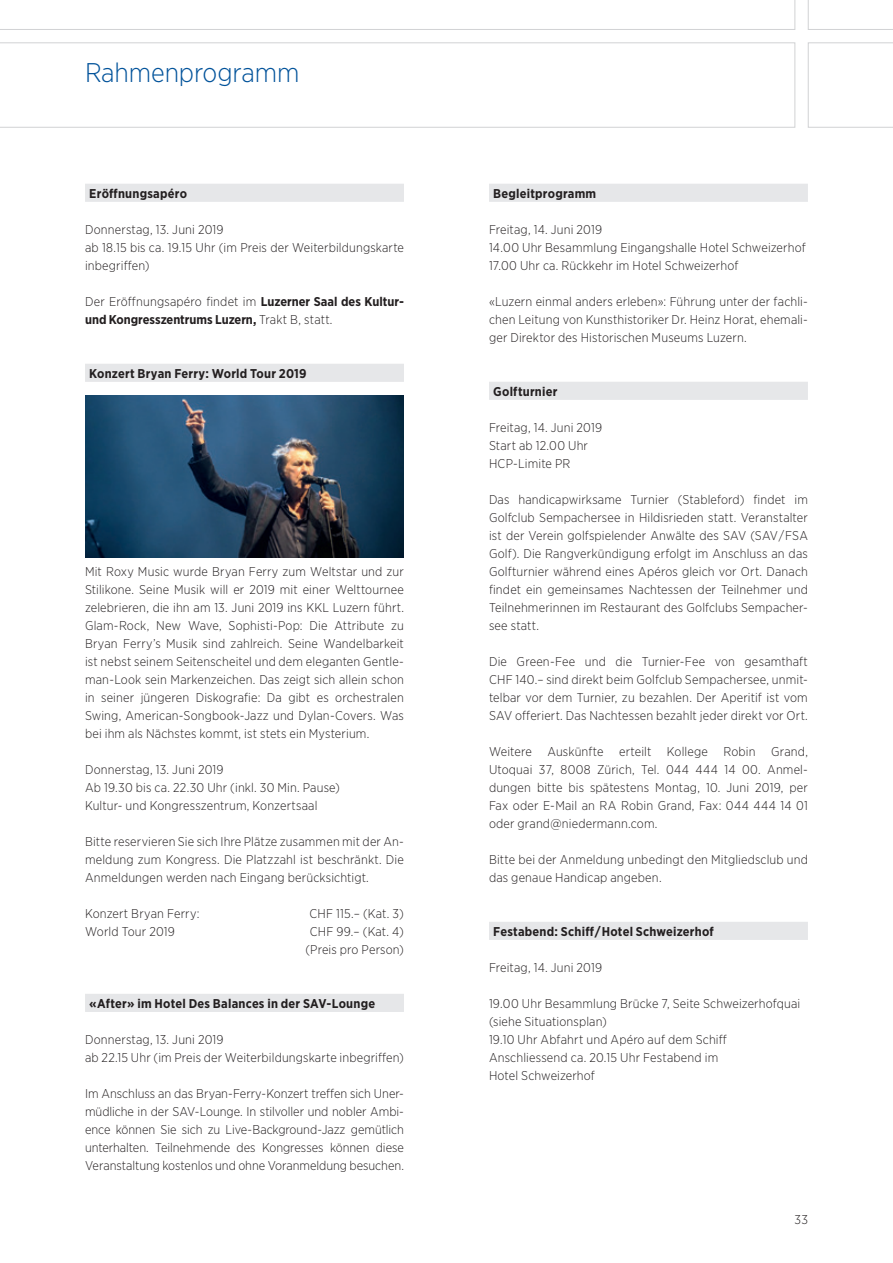
<style>
.page{position:relative;width:893px;height:1263px;background:#fff}
.page>*{position:absolute;margin:0;border:0;box-sizing:border-box;transform-origin:0 0}
.t1{font:300 27px "Gotham Narrow";letter-spacing:-.005em;color:#01529a}
.t2{font:300 12.75px/18px "Gotham Narrow";letter-spacing:.01em;color:#231f20}
.t3{font:700 12.75px "Gotham Narrow";letter-spacing:.015em;color:#231f20}
.t4{font:700 12.75px/18px "Gotham Narrow";letter-spacing:-.005em;color:#231f20}
.s1{font-weight:300}
</style>
<div class="page">
<svg style="left:0;top:0;width:795px;height:30px"></svg>
<svg style="left:808px;top:0;width:85px;height:30px"></svg>
<svg style="left:0;top:43px;width:795px;height:85px"></svg>
<svg style="left:808px;top:43px;width:85px;height:85px"></svg>
<div style="left:85px;top:184px;width:319px;height:18px;background:#e6e7e9"></div>
<div style="left:85px;top:364px;width:319px;height:18px;background:#e6e7e9"></div>
<div style="left:85px;top:994px;width:319px;height:18px;background:#e6e7e9"></div>
<img style="left:85px;top:396px;width:319px;height:162px">
<div style="left:489px;top:184px;width:319px;height:18px;background:#e6e7e9"></div>
<div style="left:489px;top:382px;width:319px;height:18px;background:#e6e7e9"></div>
<div style="left:489px;top:922px;width:319px;height:18px;background:#e6e7e9"></div>
<h1 class="t1" style="left:85px;top:56px;width:216px">Rahmenprogramm</h1>
<p class="t3" style="left:89px;top:185px;width:99px">Eröffnungsapéro</p>
<p class="t2" style="left:85px;top:220px;width:320px">Donnerstag, 13. Juni 2019<br>ab 18.15 bis ca. 19.15 Uhr (im Preis der Weiterbildungskarte inbegriffen)</p>
<p class="t4" style="left:85px;top:292px;width:320px"><span class="s1">Der Eröffnungsapéro findet im</span> Luzerner Saal des Kultur&shy;und Kongresszentrums Luzern, <span class="s1">Trakt B, statt.</span></p>
<p class="t3" style="left:89px;top:365px;width:219px">Konzert Bryan Ferry: World Tour 2019</p>
<p class="t2" style="left:85px;top:562px;width:320px;text-align:justify">Mit Roxy Music wurde Bryan Ferry zum Weltstar und zur Stilikone. Seine Musik will er 2019 mit einer Welttournee zelebrieren, die ihn am 13. Juni 2019 ins KKL Luzern führt.<br>Glam-Rock, New Wave, Sophisti-Pop: Die Attribute zu Bryan Ferry’s Musik sind zahlreich. Seine Wandelbarkeit ist nebst seinem Seitenscheitel und dem eleganten Gentle&shy;man-Look sein Markenzeichen. Das zeigt sich allein schon in seiner jüngeren Diskografie: Da gibt es orchestralen Swing, American-Songbook-Jazz und Dylan-Covers. Was bei ihm als Nächstes kommt, ist stets ein Mysterium.</p>
<p class="t2" style="left:85px;top:760px;width:256px">Donnerstag, 13. Juni 2019<br>Ab 19.30 bis ca. 22.30 Uhr (inkl. 30 Min. Pause)<br>Kultur- und Kongresszentrum, Konzertsaal</p>
<p class="t2" style="left:85px;top:832px;width:320px;text-align:justify">Bitte reservieren Sie sich Ihre Plätze zusammen mit der An&shy;meldung zum Kongress. Die Platzzahl ist beschränkt. Die Anmeldungen werden nach Eingang berücksichtigt.</p>
<p class="t2" style="left:85px;top:904px;width:116px">Konzert Bryan Ferry:</p>
<p class="t2" style="left:309px;top:904px;width:96px">CHF 115.– (Kat. 3)</p>
<p class="t2" style="left:85px;top:922px;width:91px">World Tour 2019</p>
<p class="t2" style="left:305px;top:922px;width:100px;text-align:center">CHF 99.– (Kat. 4) (Preis pro Person)</p>
<p class="t3" style="left:89px;top:995px;width:287px">«After» im Hotel Des Balances in der SAV-Lounge</p>
<p class="t2" style="left:85px;top:1030px;width:320px">Donnerstag, 13. Juni 2019<br>ab 22.15 Uhr (im Preis der Weiterbildungskarte inbegriffen)</p>
<p class="t2" style="left:85px;top:1084px;width:320px">Im Anschluss an das Bryan-Ferry-Konzert treffen sich Uner&shy;müdliche in der SAV-Lounge. In stilvoller und nobler Ambi&shy;ence können Sie sich zu Live-Background-Jazz gemütlich unterhalten. Teilnehmende des Kongresses können diese Veranstaltung kostenlos und ohne Voranmeldung besuchen.</p>
<p class="t3" style="left:493px;top:185px;width:105px">Begleitprogramm</p>
<p class="t2" style="left:489px;top:220px;width:318px">Freitag, 14. Juni 2019<br>14.00 Uhr Besammlung Eingangshalle Hotel Schweizerhof<br>17.00 Uhr ca. Rückkehr im Hotel Schweizerhof</p>
<p class="t2" style="left:489px;top:292px;width:320px;text-align:justify">«Luzern einmal anders erleben»: Führung unter der fachli&shy;chen Leitung von Kunsthistoriker Dr. Heinz Horat, ehemali&shy;ger Direktor des Historischen Museums Luzern.</p>
<p class="t3" style="left:493px;top:383px;width:66px">Golfturnier</p>
<p class="t2" style="left:489px;top:418px;width:115px">Freitag, 14. Juni 2019<br>Start ab 12.00 Uhr<br>HCP-Limite PR</p>
<p class="t2" style="left:489px;top:490px;width:320px;text-align:justify">Das handicapwirksame Turnier (Stableford) findet im Golfclub Sempachersee in Hildisrieden statt. Veranstalter ist der Verein golfspielender Anwälte des SAV (SAV / FSA Golf). Die Rangverkündigung erfolgt im Anschluss an das Golfturnier während eines Apéros gleich vor Ort. Danach findet ein gemeinsames Nachtessen der Teilnehmer und Teilnehmerinnen im Restaurant des Golfclubs Sempacher&shy;see statt.</p>
<p class="t2" style="left:489px;top:652px;width:320px;text-align:justify">Die Green-Fee und die Turnier-Fee von gesamthaft CHF 140.– sind direkt beim Golfclub Sempachersee, unmit&shy;telbar vor dem Turnier, zu bezahlen. Der Aperitif ist vom SAV offeriert. Das Nachtessen bezahlt jeder direkt vor Ort.</p>
<p class="t2" style="left:489px;top:742px;width:320px;text-align:justify">Weitere Auskünfte erteilt Kollege Robin Grand, Utoquai 37, 8008 Zürich, Tel. 044 444 14 00. Anmel&shy;dungen bitte bis spätestens Montag, 10. Juni 2019, per Fax oder E-Mail an RA Robin Grand, Fax: 044 444 14 01 oder grand@niedermann.com.</p>
<p class="t2" style="left:489px;top:850px;width:320px">Bitte bei der Anmeldung unbedingt den Mitgliedsclub und das genaue Handicap angeben.</p>
<p class="t3" style="left:493px;top:923px;width:222px">Festabend: Schiff / Hotel Schweizerhof</p>
<p class="t2" style="left:489px;top:958px;width:115px">Freitag, 14. Juni 2019</p>
<p class="t2" style="left:489px;top:994px;width:313px">19.00 Uhr Besammlung Brücke 7, Seite Schweizerhofquai (siehe Situationsplan)<br>19.10 Uhr Abfahrt und Apéro auf dem Schiff Anschliessend ca. 20.15 Uhr Festabend im<br>Hotel Schweizerhof</p>
<p class="t2" style="left:794px;top:1210px;width:15px">33</p>
</div>
